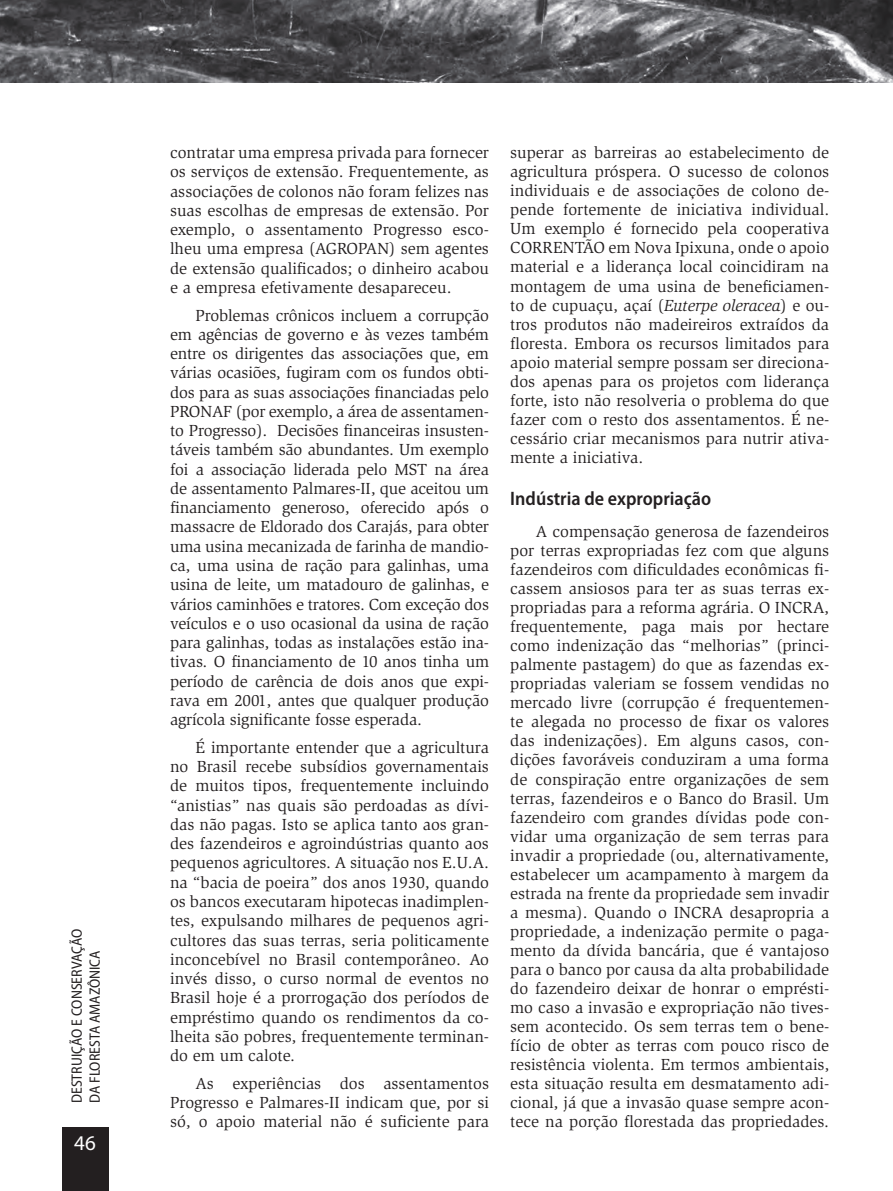
<style>
.page{position:relative;width:893px;height:1191px;background:#fff}
.page>*{position:absolute;margin:0;border:0;box-sizing:border-box;transform-origin:0 0}
.t1{font:21px "Myriad Pro";color:#fff}
._03_3_subtítulo_1_in{font:600 semi-condensed 19.5px "Myriad Pro";color:#231f20}
._05_texto{font:16.5px/19px "Slimbach Std";color:#231f20;text-align:justify}
.t2{font:semi-condensed 15px/18px "Myriad Pro";color:#231f20}
.s1{font-style:italic}
</style>
<div class="page">
<svg style="left:0;top:0;width:893px;height:83px;background:#58575a"></svg>
<div style="left:62px;top:1127px;width:46px;height:64px;background:#231f20"></div>
<p class="t2" style="left:67px;top:1103px;width:176px;rotate:-90deg">DESTRUIÇÃO E CONSERVAÇÃO<br>DA FLORESTA AMAZÔNICA</p>
<p class="t1" style="left:74px;top:1130px;width:23px">46</p>
<p class="_05_texto" style="left:170px;top:143px;width:320px">contratar uma empresa privada para fornecer os serviços de extensão. Frequentemente, as associações de colonos não foram felizes nas suas escolhas de empresas de extensão. Por exemplo, o assentamento Progresso esco&shy;lheu uma empresa (AGROPAN) sem agentes de extensão qualificados; o dinheiro acabou e a empresa efetivamente desapareceu.</p>
<p class="_05_texto" style="left:170px;top:305px;width:320px;text-indent:26px">Problemas crônicos incluem a corrupção em agências de governo e às vezes também entre os dirigentes das associações que, em várias ocasiões, fugiram com os fundos obti&shy;dos para as suas associações financiadas pelo PRONAF (por exemplo, a área de assentamen&shy;to Progresso). Decisões financeiras insusten&shy;táveis também são abundantes. Um exemplo foi a associação liderada pelo MST na área de assentamento Palmares-II, que aceitou um financiamento generoso, oferecido após o massacre de Eldorado dos Carajás, para obter uma usina mecanizada de farinha de mandio&shy;ca, uma usina de ração para galinhas, uma usina de leite, um matadouro de galinhas, e vários caminhões e tratores. Com exceção dos veículos e o uso ocasional da usina de ração para galinhas, todas as instalações estão ina&shy;tivas. O financiamento de 10 anos tinha um período de carência de dois anos que expi&shy;rava em 2001, antes que qualquer produção agrícola significante fosse esperada.</p>
<p class="_05_texto" style="left:170px;top:738px;width:320px;text-indent:26px">É importante entender que a agricultura no Brasil recebe subsídios governamentais de muitos tipos, frequentemente incluindo “anistias” nas quais são perdoadas as dívi&shy;das não pagas. Isto se aplica tanto aos gran&shy;des fazendeiros e agroindústrias quanto aos pequenos agricultores. A situação nos E.U.A. na “bacia de poeira” dos anos 1930, quando os bancos executaram hipotecas inadimplen&shy;tes, expulsando milhares de pequenos agri&shy;cultores das suas terras, seria politicamente inconcebível no Brasil contemporâneo. Ao invés disso, o curso normal de eventos no Brasil hoje é a prorrogação dos períodos de empréstimo quando os rendimentos da co&shy;lheita são pobres, frequentemente terminan&shy;do em um calote.</p>
<p class="_05_texto" style="left:170px;top:1073px;width:320px;text-indent:26px">As experiências dos assentamentos Progresso e Palmares-II indicam que, por si só, o apoio material não é suficiente para</p>
<p class="_05_texto" style="left:510px;top:143px;width:320px">superar as barreiras ao estabelecimento de agricultura próspera. O sucesso de colonos individuais e de associações de colono de&shy;pende fortemente de iniciativa individual.<br>Um exemplo é fornecido pela cooperativa CORRENTÃO em Nova Ipixuna, onde o apoio material e a liderança local coincidiram na montagem de uma usina de beneficiamen&shy;to de cupuaçu, açaí (<span class="s1">Euterpe oleracea</span>) e ou&shy;tros produtos não madeireiros extraídos da floresta. Embora os recursos limitados para apoio material sempre possam ser direciona&shy;dos apenas para os projetos com liderança forte, isto não resolveria o problema do que fazer com o resto dos assentamentos. É ne&shy;cessário criar mecanismos para nutrir ativa&shy;mente a iniciativa.</p>
<p class="_03_3_subtítulo_1_in" style="left:510px;top:486px;width:202px">Indústria de expropriação</p>
<p class="_05_texto" style="left:510px;top:522px;width:320px;text-indent:26px">A compensação generosa de fazendeiros por terras expropriadas fez com que alguns fazendeiros com dificuldades econômicas fi&shy;cassem ansiosos para ter as suas terras ex&shy;propriadas para a reforma agrária. O INCRA, frequentemente, paga mais por hectare como indenização das “melhorias” (princi&shy;palmente pastagem) do que as fazendas ex&shy;propriadas valeriam se fossem vendidas no mercado livre (corrupção é frequentemen&shy;te alegada no processo de fixar os valores das indenizações). Em alguns casos, con&shy;dições favoráveis conduziram a uma forma de conspiração entre organizações de sem terras, fazendeiros e o Banco do Brasil. Um fazendeiro com grandes dívidas pode con&shy;vidar uma organização de sem terras para invadir a propriedade (ou, alternativamente, estabelecer um acampamento à margem da estrada na frente da propriedade sem invadir a mesma). Quando o INCRA desapropria a propriedade, a indenização permite o paga&shy;mento da dívida bancária, que é vantajoso para o banco por causa da alta probabilidade do fazendeiro deixar de honrar o emprésti&shy;mo caso a invasão e expropriação não tives&shy;sem acontecido. Os sem terras tem o bene&shy;fício de obter as terras com pouco risco de resistência violenta. Em termos ambientais, esta situação resulta em desmatamento adi&shy;cional, já que a invasão quase sempre acon&shy;tece na porção florestada das propriedades.</p>
</div>
